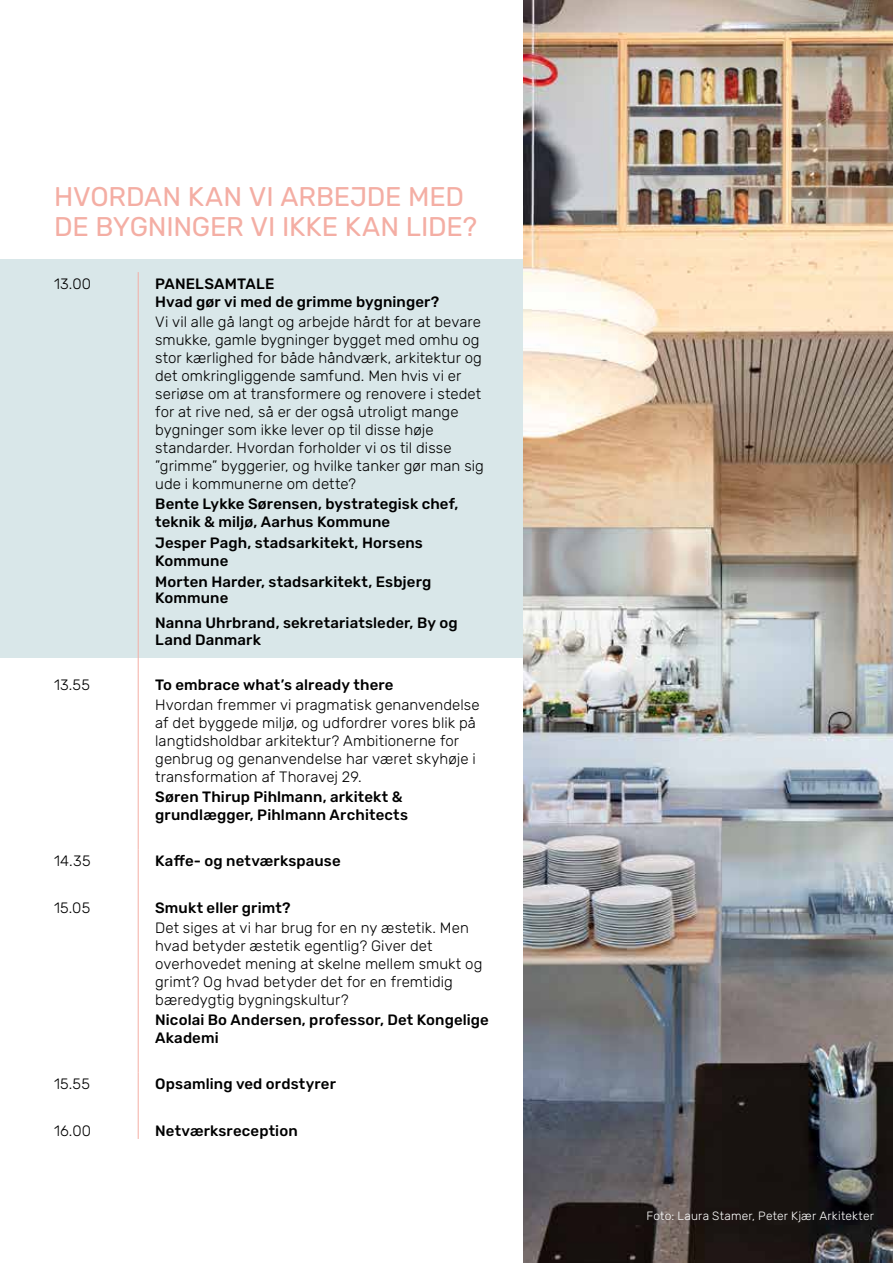
<style>
.page{position:relative;width:893px;height:1263px;background:#fff}
.page>*{position:absolute;margin:0;border:0;box-sizing:border-box;transform-origin:0 0}
.t1{font:27px/30px "Rubik";letter-spacing:-.01em;color:#f4aea4}
.t2{font:300 15px/18px "Rubik";letter-spacing:.005em;color:#000}
.t3{font:500 15px/18px "Rubik";letter-spacing:.01em;color:#000}
.t4{font:300 12px "Rubik";letter-spacing:.015em;color:#fff}
</style>
<div class="page">
<div style="left:0;top:259px;width:523px;height:398px;background:#d9e7e9"></div>
<img style="left:523px;top:0;width:370px;height:1263px">
<hr style="left:138px;top:272px;width:1px;height:38px;background:#f4aea4">
<hr style="left:138px;top:310px;width:1px;height:182px;background:#f4aea4">
<hr style="left:138px;top:492px;width:1px;height:181px;background:#f4aea4">
<svg style="left:138px;top:673px;width:1px;height:20px"></svg>
<hr style="left:138px;top:693px;width:1px;height:92px;background:#f4aea4">
<hr style="left:138px;top:785px;width:1px;height:64px;background:#f4aea4">
<hr style="left:138px;top:849px;width:1px;height:47px;background:#f4aea4">
<svg style="left:138px;top:896px;width:1px;height:20px"></svg>
<hr style="left:138px;top:916px;width:1px;height:92px;background:#f4aea4">
<hr style="left:138px;top:1008px;width:1px;height:64px;background:#f4aea4">
<hr style="left:138px;top:1072px;width:1px;height:47px;background:#f4aea4">
<svg style="left:138px;top:1119px;width:1px;height:20px"></svg>
<h1 class="t1" style="left:54px;top:182px;width:425px">HVORDAN KAN VI ARBEJDE MED<br>DE BYGNINGER VI IKKE KAN LIDE?</h1>
<p class="t2" style="left:54px;top:275px;width:39px">13.00</p>
<p class="t3" style="left:155px;top:275px;width:286px">PANELSAMTALE<br>Hvad gør vi med de grimme bygninger?</p>
<p class="t2" style="left:155px;top:313px;width:330px">Vi vil alle gå langt og arbejde hårdt for at bevare smukke, gamle bygninger bygget med omhu og stor kærlighed for både håndværk, arkitektur og det omkringliggende samfund. Men hvis vi er seriøse om at transformere og renovere i stedet for at rive ned, så er der også utroligt mange bygninger som ikke lever op til disse høje standarder. Hvordan forholder vi os til disse ”grimme” byggerier, og hvilke tanker gør man sig ude i kommunerne om dette?</p>
<p class="t3" style="left:155px;top:495px;width:305px">Bente Lykke Sørensen, bystrategisk chef, teknik &amp; miljø, Aarhus Kommune</p>
<p class="t3" style="left:155px;top:534px;width:269px">Jesper Pagh, stadsarkitekt, Horsens<br>Kommune</p>
<p class="t3" style="left:155px;top:574px;width:278px;line-height:16.5px">Morten Harder, stadsarkitekt, Esbjerg<br>Kommune</p>
<p class="t3" style="left:155px;top:615px;width:304px;line-height:16.5px">Nanna Uhrbrand, sekretariatsleder, By og<br>Land Danmark</p>
<p class="t2" style="left:54px;top:676px;width:38px">13.55</p>
<p class="t3" style="left:155px;top:676px;width:240px">To embrace what’s already there</p>
<p class="t2" style="left:155px;top:696px;width:326px">Hvordan fremmer vi pragmatisk genanvendelse af det byggede miljø, og udfordrer vores blik på langtidsholdbar arkitektur? Ambitionerne for genbrug og genanvendelse har været skyhøje i transformation af Thoravej 29.</p>
<p class="t3" style="left:155px;top:788px;width:254px">Søren Thirup Pihlmann, arkitekt &amp; grundlægger, Pihlmann Architects</p>
<p class="t2" style="left:54px;top:852px;width:38px">14.35</p>
<p class="t3" style="left:155px;top:852px;width:187px">Kaffe- og netværkspause</p>
<p class="t2" style="left:54px;top:899px;width:38px">15.05</p>
<p class="t3" style="left:155px;top:899px;width:137px">Smukt eller grimt?</p>
<p class="t2" style="left:155px;top:919px;width:329px">Det siges at vi har brug for en ny æstetik. Men hvad betyder æstetik egentlig? Giver det overhovedet mening at skelne mellem smukt og grimt? Og hvad betyder det for en fremtidig bæredygtig bygningskultur?</p>
<p class="t3" style="left:155px;top:1011px;width:335px">Nicolai Bo Andersen, professor, Det Kongelige<br>Akademi</p>
<p class="t2" style="left:54px;top:1075px;width:38px">15.55</p>
<p class="t3" style="left:155px;top:1075px;width:182px">Opsamling ved ordstyrer</p>
<p class="t2" style="left:54px;top:1122px;width:39px">16.00</p>
<p class="t3" style="left:155px;top:1122px;width:144px">Netværksreception</p>
<p class="t4" style="left:646px;top:1209px;width:229px">Foto: Laura Stamer, Peter Kjær Arkitekter</p>
</div>
